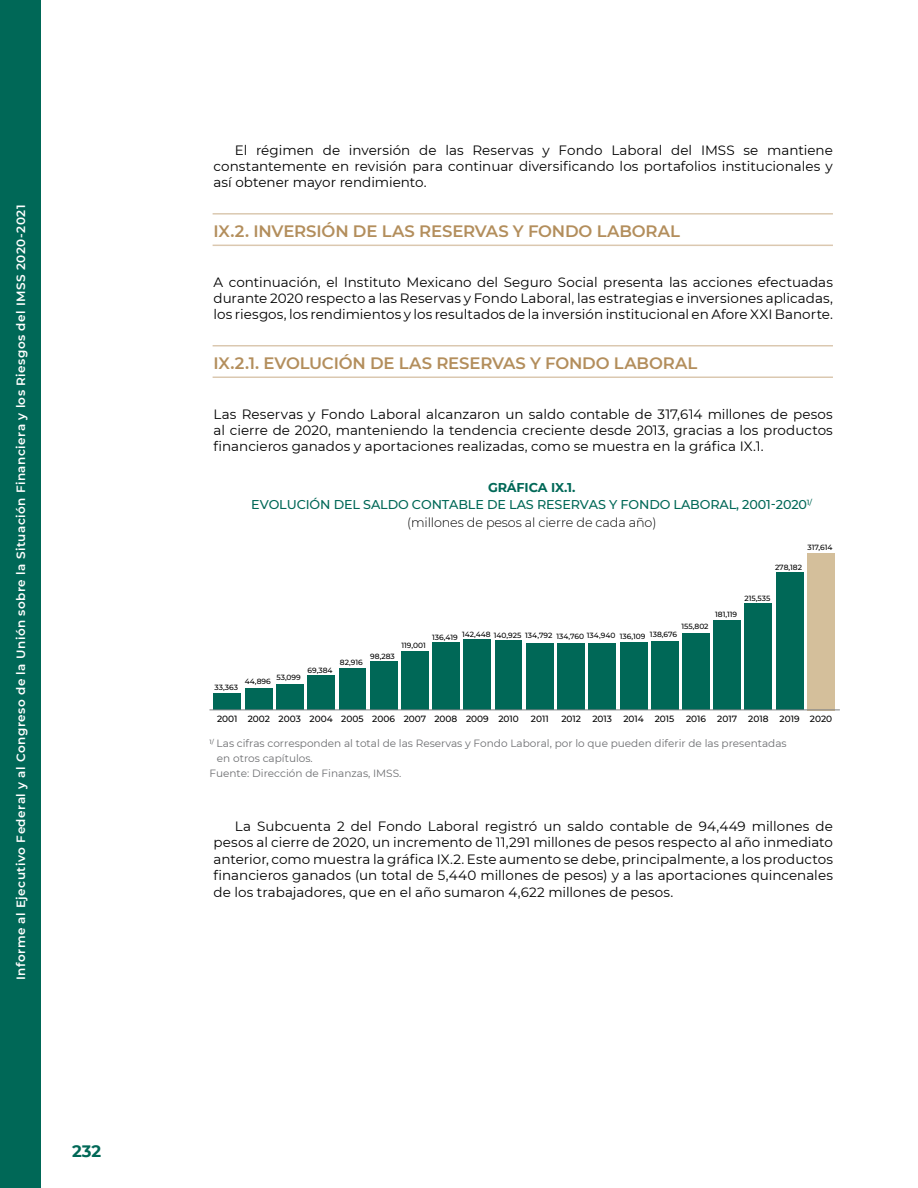
<style>
.page{position:relative;width:918px;height:1188px;background:#fff}
.page>*{position:absolute;margin:0;border:0;box-sizing:border-box;transform-origin:0 0}
.t1{font:600 16.5px "Montserrat";letter-spacing:-.01em;color:#b38e5c}
.t2{font:700 16.5px "Montserrat";color:#006857}
.t3{font:13.5px/16.5px "Montserrat";color:#000;text-align:justify}
.t4{font:500 12.75px/16.5px "Montserrat";letter-spacing:-.01em;color:#006857;text-align:center}
.t5{font:300 12.75px "Montserrat";letter-spacing:-.01em;color:#000}
.t6{font:600 12px "Montserrat";letter-spacing:.04em;color:#fff}
.t7{font:10.5px "Montserrat";color:#6d6e71}
.t8{font:500 9px "Montserrat";letter-spacing:-.005em;color:#000}
.t9{font:500 7.5px "Montserrat";color:#000}
.s1{font-weight:700}
</style>
<div class="page">
<div style="left:0;top:0;width:40px;height:1188px;background:#006857"></div>
<hr style="left:213px;top:213px;width:620px;height:2px;background:#dbc8b0">
<hr style="left:213px;top:245px;width:620px;height:1px;background:#dbc8b0">
<hr style="left:213px;top:345px;width:620px;height:1px;background:#dbc8b0">
<hr style="left:213px;top:376px;width:620px;height:2px;background:#dbc8b0">
<div style="left:714px;top:621px;width:27px;height:89px;background:#006857"></div>
<div style="left:776px;top:572px;width:27px;height:138px;background:#006857"></div>
<div style="left:807px;top:553px;width:28px;height:157px;background:#d4bf9b"></div>
<div style="left:214px;top:694px;width:27px;height:16px;background:#006857"></div>
<div style="left:245px;top:688px;width:27px;height:22px;background:#006857"></div>
<div style="left:276px;top:684px;width:27px;height:26px;background:#006857"></div>
<div style="left:308px;top:675px;width:27px;height:35px;background:#006857"></div>
<div style="left:339px;top:669px;width:27px;height:41px;background:#006857"></div>
<div style="left:370px;top:662px;width:27px;height:48px;background:#006857"></div>
<div style="left:401px;top:651px;width:28px;height:59px;background:#006857"></div>
<div style="left:432px;top:643px;width:28px;height:67px;background:#006857"></div>
<div style="left:464px;top:640px;width:27px;height:70px;background:#006857"></div>
<div style="left:495px;top:640px;width:27px;height:70px;background:#006857"></div>
<div style="left:526px;top:643px;width:27px;height:67px;background:#006857"></div>
<div style="left:558px;top:643px;width:27px;height:67px;background:#006857"></div>
<div style="left:589px;top:643px;width:27px;height:67px;background:#006857"></div>
<div style="left:620px;top:643px;width:27px;height:67px;background:#006857"></div>
<div style="left:651px;top:642px;width:27px;height:68px;background:#006857"></div>
<div style="left:682px;top:633px;width:28px;height:77px;background:#006857"></div>
<div style="left:745px;top:603px;width:27px;height:107px;background:#006857"></div>
<hr style="left:209px;top:710px;width:631px;height:1px;background:#808285">
<p class="t6" style="left:12px;top:980px;width:777px;rotate:-90deg">Informe al Ejecutivo Federal y al Congreso de la Unión sobre la Situación Financiera y los Riesgos del IMSS 2020-2021</p>
<p class="t2" style="left:72px;top:1140px;width:30px">232</p>
<p class="t3" style="left:214px;top:141px;width:621px;text-indent:21px">El régimen de inversión de las Reservas y Fondo Laboral del IMSS se mantiene constantemente en revisión para continuar diversificando los portafolios institucionales y así obtener mayor rendimiento.</p>
<p class="t1" style="left:214px;top:219px;width:468px">IX.2. INVERSIÓN DE LAS RESERVAS Y FONDO LABORAL</p>
<p class="t3" style="left:214px;top:273px;width:621px">A continuación, el Instituto Mexicano del Seguro Social presenta las acciones efectuadas durante 2020 respecto a las Reservas y Fondo Laboral, las estrategias e inversiones aplicadas, los riesgos, los rendimientos y los resultados de la inversión institucional en Afore XXI Banorte.</p>
<p class="t1" style="left:214px;top:351px;width:485px">IX.2.1. EVOLUCIÓN DE LAS RESERVAS Y FONDO LABORAL</p>
<p class="t3" style="left:214px;top:405px;width:621px">Las Reservas y Fondo Laboral alcanzaron un saldo contable de 317,614 millones de pesos al cierre de 2020, manteniendo la tendencia creciente desde 2013, gracias a los productos financieros ganados y aportaciones realizadas, como se muestra en la gráfica IX.1.</p>
<p class="t4" style="left:251px;top:479px;width:562px"><span class="s1">GRÁFICA IX.1.<br></span>EVOLU CIÓN DEL SALDO CONTABLE DE LAS RESERVAS Y FONDO LABORAL, 2001-2020<sup>1/</sup></p>
<p class="t5" style="left:407px;top:514px;width:251px">(millones de pesos al cierre de cada año)</p>
<p class="t9" style="left:807px;top:542px;width:27px">317,614</p>
<p class="t9" style="left:775px;top:562px;width:29px">278,182</p>
<p class="t9" style="left:744px;top:593px;width:27px">215,535</p>
<p class="t9" style="left:715px;top:610px;width:24px">181,119</p>
<p class="t9" style="left:681px;top:621px;width:29px">155,802</p>
<p class="t9" style="left:432px;top:632px;width:27px">136,419</p>
<p class="t9" style="left:462px;top:630px;width:217px">142,448 140,925 134,792 134,760 134,940 136,109 138,676</p>
<p class="t9" style="left:401px;top:641px;width:26px">119,001</p>
<p class="t9" style="left:370px;top:651px;width:26px">98,283</p>
<p class="t9" style="left:340px;top:658px;width:24px">82,916</p>
<p class="t9" style="left:308px;top:665px;width:27px">69,384</p>
<p class="t9" style="left:276px;top:672px;width:26px">53,099</p>
<p class="t9" style="left:245px;top:676px;width:28px">44,896</p>
<p class="t9" style="left:215px;top:682px;width:25px">33,363</p>
<p class="t8" style="left:217px;top:713px;width:303px">2001 2002 2003 2004 2005 2006 2007 2008 2009 2010</p>
<p class="t8" style="left:531px;top:713px;width:19px">2011</p>
<p class="t8" style="left:561px;top:713px;width:21px">2012</p>
<p class="t8" style="left:592px;top:713px;width:21px">2013</p>
<p class="t8" style="left:623px;top:713px;width:52px">2014 2015</p>
<p class="t8" style="left:686px;top:713px;width:21px">2016</p>
<p class="t8" style="left:717px;top:713px;width:116px">2017 2018 2019 2020</p>
<p class="t7" style="left:209px;top:736px;width:579px"><sup>1/</sup> Las cifras corresponden al total de las Reservas y Fondo Laboral, por lo que pueden diferir de las presentadas</p>
<p class="t7" style="left:217px;top:751px;width:97px">en otros capítulos.</p>
<p class="t7" style="left:209px;top:766px;width:193px">Fuente: Dirección de Finanzas, IMSS.</p>
<p class="t3" style="left:214px;top:817px;width:621px;text-indent:21px">La Subcuenta 2 del Fondo Laboral registró un saldo contable de 94,449 millones de pesos al cierre de 2020, un incremento de 11,291 millones de pesos respecto al año inmediato anterior, como muestra la gráfica IX.2. Este aumento se debe, principalmente, a los productos financieros ganados (un total de 5,440 millones de pesos) y a las aportaciones quincenales de los trabajadores, que en el año sumaron 4,622 millones de pesos.</p>
</div>
